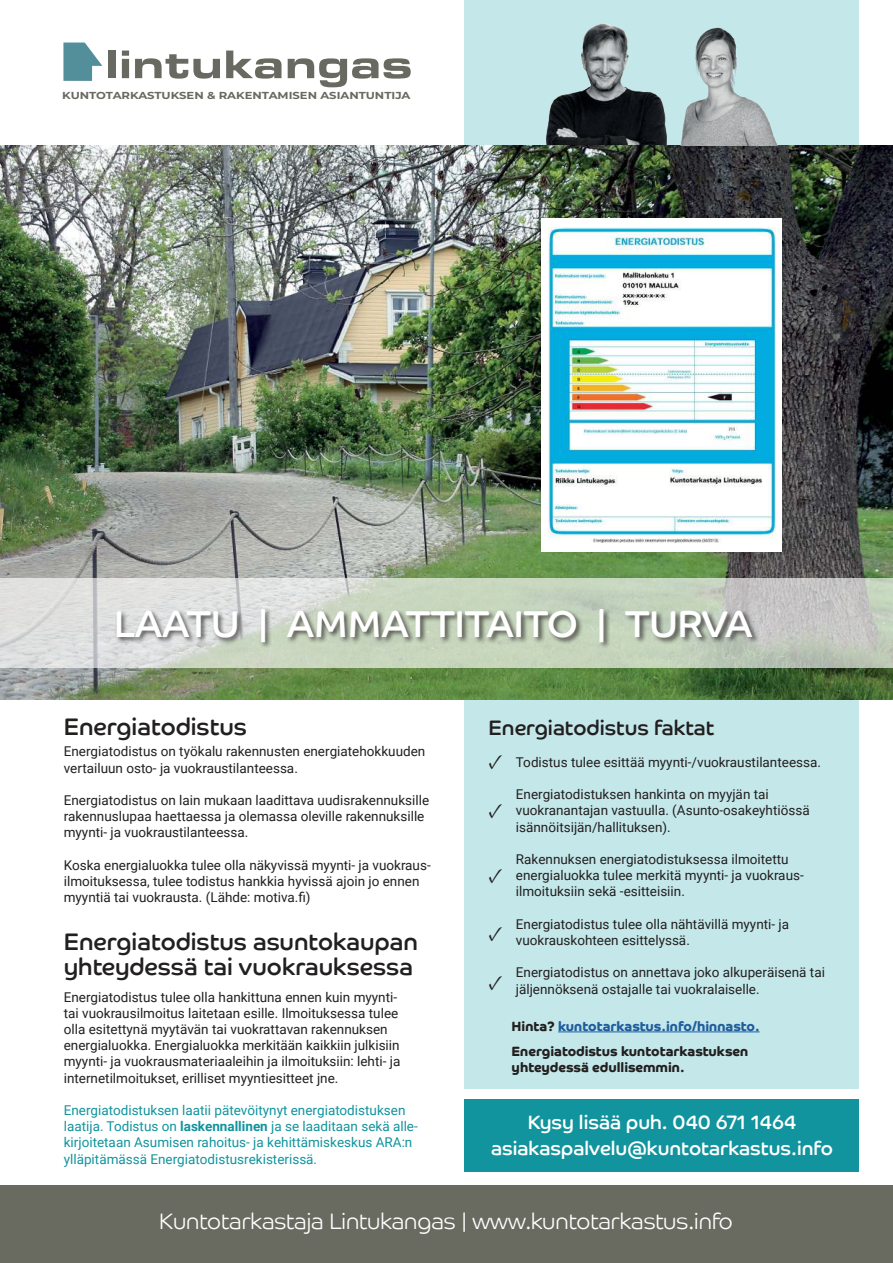
<style>
.page{position:relative;width:893px;height:1263px;background:#fff}
.page>*{position:absolute;margin:0;border:0;box-sizing:border-box;transform-origin:0 0}
.t1{font:37.5px "Co Headline";color:#fff}
.t2{font:24px/25.5px "Co Headline";color:#221f1f}
.t3{font:300 22.5px "Co Headline";color:#fff}
.t4{font:21px "Co Headline";color:#221f1f}
.t5{font:700 21px "Minion Pro";color:#221f1f}
.t6{font:19.5px/25.5px "Co Headline";color:#fff;text-align:center}
.t7{font:13.5px/16.2px "Roboto";color:#221f1f}
.t8{font:13.5px/16.2px "Roboto";color:#11949d}
.t9{font:700 13.5px/25px "Co Headline";color:#221f1f}
.t10{font:700 10.2px "Montserrat";color:#686a61;scale:1.15 1}
.s1{font-weight:700}
.s2{color:#205d9e}
</style>
<div class="page">
<div style="left:0;top:1186px;width:893px;height:77px;background:#696a60"></div>
<div style="left:109px;top:51px;width:7px;height:27px;background:#686a61"></div>
<svg style="left:122px;top:51px;width:7px;height:27px"></svg>
<svg style="left:135px;top:54px;width:85px;height:25px"></svg>
<svg style="left:226px;top:51px;width:55px;height:28px"></svg>
<svg style="left:288px;top:58px;width:123px;height:29px"></svg>
<svg style="left:63px;top:43px;width:39px;height:38px"></svg>
<div style="left:465px;top:0;width:394px;height:1089px;background:#c4e7ea"></div>
<img style="left:530px;top:23px;width:123px;height:123px">
<img style="left:0;top:146px;width:893px;height:553px">
<div style="left:465px;top:1099px;width:394px;height:72px;background:#11949d"></div>
<hr style="left:558px;top:1031px;width:202px;height:1px;background:#205d9e">
<svg style="left:0;top:578px;width:893px;height:90px;background:#cdd4c9"></svg>
<div style="left:115px;top:608px;width:644px;height:42px;background:#221f1f;opacity:.75"></div>
<div style="left:541px;top:219px;width:241px;height:333px;background:#fff"></div>
<img style="left:548px;top:228px;width:227px;height:315px">
<img style="left:653px;top:27px;width:138px;height:119px">
<p class="t10" style="left:62px;top:90px;width:304px">KUNTOTARKASTUKSEN &amp; RAKENTAMISEN ASIANTUNTIJA</p>
<h1 class="t1" style="left:114px;top:609px;width:640px">LAATU | AMMATTITAITO | TURVA</h1>
<h2 class="t2" style="left:64px;top:716px;width:185px">Energiatodistus</h2>
<p class="t7" style="left:64px;top:744px;width:363px">Energiatodistus on työkalu rakennusten energiatehokkuuden vertailuun osto- ja vuokraustilanteessa.</p>
<p class="t7" style="left:64px;top:793px;width:367px">Energiatodistus on lain mukaan laadittava uudisrakennuksille rakennuslupaa haettaessa ja olemassa oleville rakennuksille myynti- ja vuokraustilanteessa.</p>
<p class="t7" style="left:64px;top:858px;width:368px">Koska energialuokka tulee olla näkyvissä myynti- ja vuokraus&shy;ilmoituksessa, tulee todistus hankkia hyvissä ajoin jo ennen myyntiä tai vuokrausta. (Lähde: motiva.fi)</p>
<h2 class="t2" style="left:64px;top:930px;width:356px">Energiatodistus asuntokaupan yhteydessä tai vuokrauksessa</h2>
<p class="t7" style="left:64px;top:990px;width:338px">Energiatodistus tulee olla hankittuna ennen kuin myynti&shy;tai vuokrausilmoitus laitetaan esille. Ilmoituksessa tulee olla esitettynä myytävän tai vuokrattavan rakennuksen energialuokka. Energialuokka merkitään kaikkiin julkisiin myynti- ja vuokrausmateriaaleihin ja ilmoituksiin: lehti- ja internetilmoitukset, erilliset myyntiesitteet jne.</p>
<p class="t8" style="left:64px;top:1103px;width:356px">Energiatodistuksen laatii pätevöitynyt energiatodistuksen laatija. Todistus on <span class="s1">laskennallinen</span> ja se laaditaan sekä alle&shy;kirjoitetaan Asumisen rahoitus- ja kehittämiskeskus ARA:n ylläpitämässä Energiatodistusrekisterissä.</p>
<h3 class="t4" style="left:489px;top:720px;width:227px">Energiatodistus faktat</h3>
<h3 class="t5" style="left:489px;top:748px;width:16px">✓</h3>
<h3 class="t5" style="left:489px;top:798px;width:16px">✓</h3>
<h3 class="t5" style="left:489px;top:862px;width:16px">✓</h3>
<h3 class="t5" style="left:489px;top:921px;width:16px">✓</h3>
<h3 class="t5" style="left:489px;top:969px;width:16px">✓</h3>
<p class="t7" style="left:516px;top:755px;width:307px">Todistus tulee esittää myynti-/vuokraustilanteessa.</p>
<p class="t7" style="left:516px;top:787px;width:295px">Energiatodistuksen hankinta on myyjän tai vuokranantajan vastuulla. (Asunto-osakeyhtiössä isännöitsijän/hallituksen).</p>
<p class="t7" style="left:516px;top:852px;width:289px">Rakennuksen energiatodistuksessa ilmoitettu energialuokka tulee merkitä myynti- ja vuokraus&shy;ilmoituksiin sekä -esitteisiin.</p>
<p class="t7" style="left:516px;top:917px;width:275px">Energiatodistus tulee olla nähtävillä myynti- ja vuokrauskohteen esittelyssä.</p>
<p class="t7" style="left:516px;top:965px;width:311px">Energiatodistus on annettava joko alkuperäisenä tai jäljennöksenä ostajalle tai vuokralaiselle.</p>
<p class="t9" style="left:512px;top:1014px;width:249px">Hinta? <span class="s2">kuntotarkastus.info/hinnasto.<br></span>Energiatodistus kuntotarkastuksen</p>
<p class="t9" style="left:512px;top:1056px;width:175px">yhteydessä edullisemmin.</p>
<h3 class="t6" style="left:491px;top:1111px;width:343px">Kysy lisää puh. 040 671 1464 asiakaspalvelu@kuntotarkastus.info</h3>
<h3 class="t3" style="left:159px;top:1212px;width:575px">Kuntotarkastaja Lintukangas | www.kuntotarkastus.info</h3>
</div>
